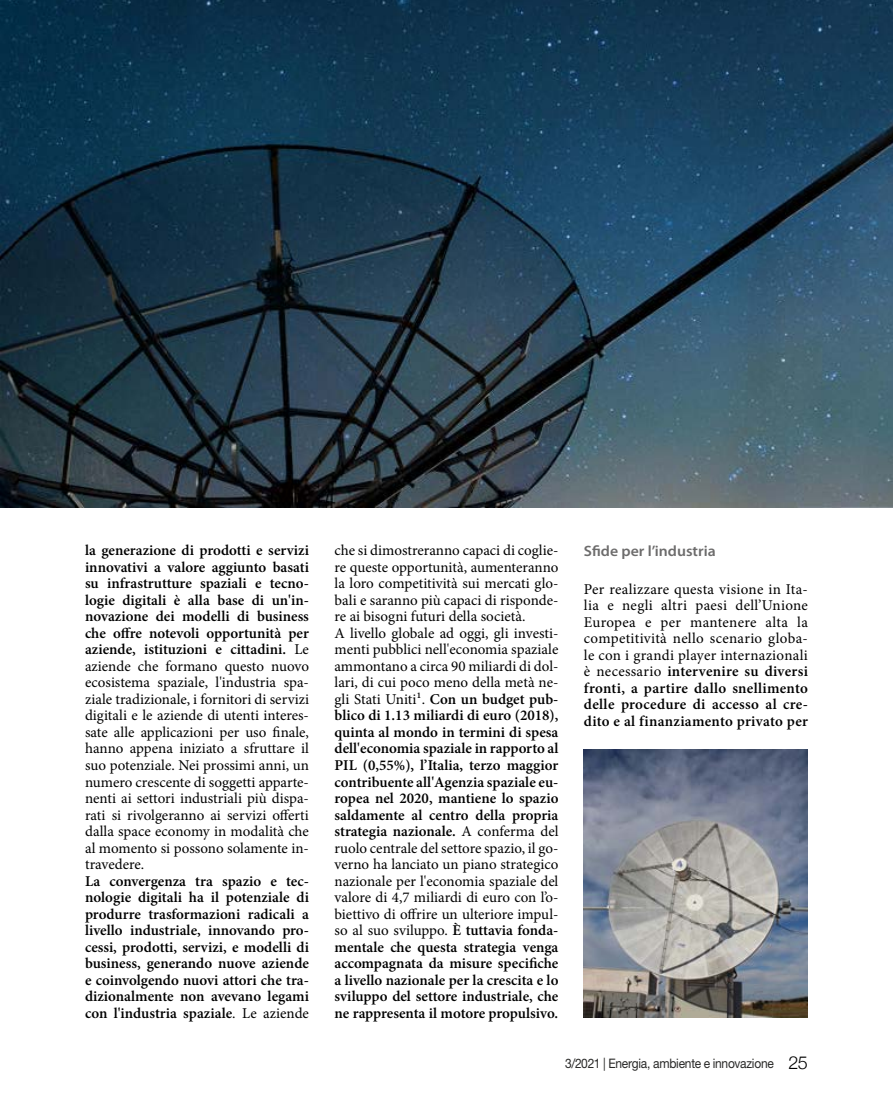
<style>
.page{position:relative;width:893px;height:1106px;background:#fff}
.page>*{position:absolute;margin:0;border:0;box-sizing:border-box;transform-origin:0 0}
.t1{font:300 18px "Helvetica Neue";color:#000}
._3_col_base_ok{font:15px/16.5px "Minion Pro";letter-spacing:.005em;color:#000;text-align:justify}
._3_col_base_ok-2{font:600 15px/16.5px "Minion Pro";color:#000;text-align:justify}
._3c_titolo_par_ok{font:600 15px "Myriad Pro";color:#6d6c6c;scale:1.05 1}
.t2{font:13.05px "Helvetica Neue LT Std";letter-spacing:-.02em;color:#282827;scale:.92 1}
.s1{font-weight:600}
.s2{font-weight:400}
</style>
<div class="page">
<img style="left:0;top:0;width:893px;height:508px">
<img style="left:584px;top:749px;width:224px;height:268px">
<p class="_3_col_base_ok" style="left:85px;top:542px;width:225px"><span class="s1">la generazione di prodotti e servizi innovativi a valore aggiunto basati su infrastrutture spaziali e tecno&shy;logie digitali è alla base di un'in&shy;novazione dei modelli di business che offre notevoli opportunità per aziende, istituzioni e cittadini.</span> Le aziende che formano questo nuovo ecosistema spaziale, l'industria spa&shy;ziale tradizionale, i fornitori di servizi digitali e le aziende di utenti interes&shy;sate alle applicazioni per uso finale, hanno appena iniziato a sfruttare il suo potenziale. Nei prossimi anni, un numero crescente di soggetti apparte&shy;nenti ai settori industriali più dispa&shy;rati si rivolgeranno ai servizi offerti dalla space economy in modalità che al momento si possono solamente in&shy;travedere.</p>
<p class="_3_col_base_ok-2" style="left:85px;top:872px;width:225px">La convergenza tra spazio e tec&shy;nologie digitali ha il potenziale di produrre trasformazioni radicali a livello industriale, innovando pro&shy;cessi, prodotti, servizi, e modelli di business, generando nuove aziende e coinvolgendo nuovi attori che tra&shy;dizionalmente non avevano legami con l'industria spaziale<span class="s2">. Le aziende</span></p>
<p class="_3_col_base_ok" style="left:334px;top:542px;width:225px">che si dimostreranno capaci di coglie&shy;re queste opportunità, aumenteranno la loro competitività sui mercati glo&shy;bali e saranno più capaci di risponde&shy;re ai bisogni futuri della società.</p>
<p class="_3_col_base_ok-2" style="left:334px;top:625px;width:225px"><span class="s2">A livello globale ad oggi, gli investi&shy;menti pubblici nell'economia spaziale ammontano a circa 90 miliardi di dol&shy;lari, di cui poco meno della metà ne&shy;gli Stati Uniti1.</span> Con un budget pub&shy;blico di 1.13 miliardi di euro (2018), quinta al mondo in termini di spesa dell'economia spaziale in rapporto al PIL (0,55%), l’Italia, terzo maggior contribuente all'Agenzia spaziale eu&shy;ropea nel 2020, mantiene lo spazio saldamente al centro della propria strategia nazionale. <span class="s2">A conferma del ruolo centrale del settore spazio, il go&shy;verno ha lanciato un piano strategico nazionale per l'economia spaziale del valore di 4,7 miliardi di euro con l’o&shy;biettivo di offrire un ulteriore impul&shy;so al suo sviluppo.</span> È tuttavia fonda&shy;mentale che questa strategia venga accompagnata da misure specifiche a livello nazionale per la crescita e lo sviluppo del settore industriale, che ne rappresenta il motore propulsivo.</p>
<p class="_3c_titolo_par_ok" style="left:584px;top:541px;width:127px">Sfide per l’industria</p>
<p class="_3_col_base_ok" style="left:584px;top:581px;width:225px">Per realizzare questa visione in Ita&shy;lia e negli altri paesi dell’Unione Europea e per mantenere alta la competitività nello scenario globa&shy;le con i grandi player internazionali è necessario <span class="s1">intervenire su diversi fronti, a partire dallo snellimento delle procedure di accesso al cre&shy;dito e al finanziamento privato per</span></p>
<p class="t2" style="left:565px;top:1056px;width:229px">3/2021 | Energia, ambiente e innovazione</p>
<p class="t1" style="left:788px;top:1047px;width:21px">25</p>
</div>
